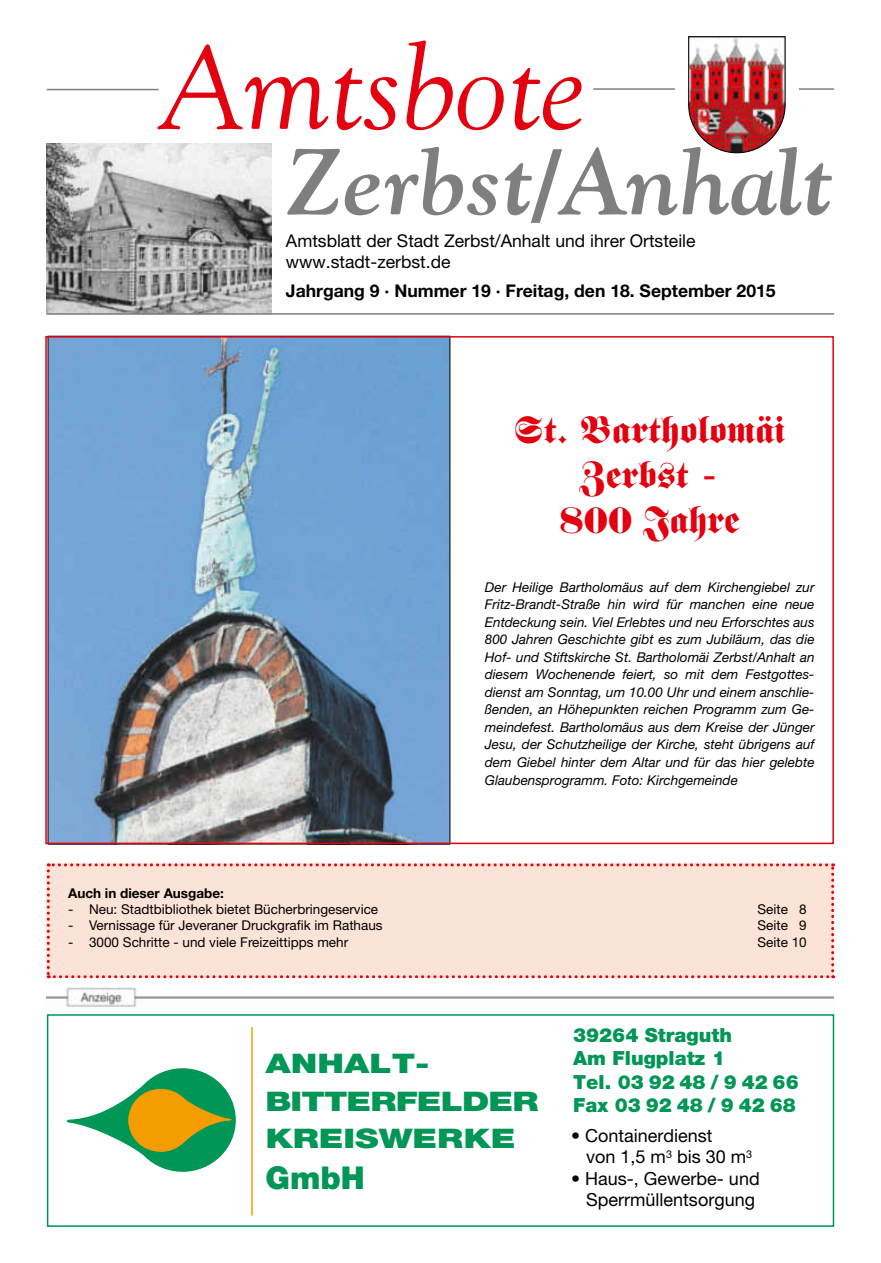
<style>
.page{position:relative;width:881px;height:1263px;background:#fff}
.page>*{position:absolute;margin:0;border:0;box-sizing:border-box;transform-origin:0 0}
.t1{font:italic 118.5px "Goudy";color:#e3000f}
.t2{font:italic 700 93px "Goudy";color:#7f7f7f}
.t3{font:37.5px/45px "Fette Fraktur";color:#e3000f;text-align:center}
.t4{font:900 31.5px "Helvetica Neue LT";color:#009656}
.t5{font:900 27px/37.5px "Helvetica Neue LT";color:#009656;scale:1.3 1}
.t6{font:900 19.5px/23.4px "Helvetica Neue LT";color:#009656}
.t7{font:18px/21.6px "Helvetica Neue LT";color:#000}
.t8{font:17.55px/21px "Helvetica Neue LT";color:#000}
.t9{font:700 17.55px "Helvetica Neue LT";color:#000}
.t10{font:italic 13.5px/17.5px "Helvetica Neue LT";color:#000;text-align:justify}
.t11{font:13.5px "Helvetica Neue LT";color:#000}
.t12{font:700 13.5px "Helvetica Neue LT";color:#000}
</style>
<div class="page">
<img style="left:47px;top:144px;width:224px;height:169px">
<hr style="left:47px;top:89px;width:111px;height:1px;background:#7f7f7f">
<hr style="left:47px;top:313px;width:786px;height:2px;background:#7f7f7f">
<hr style="left:593px;top:88px;width:81px;height:2px;background:#7f7f7f">
<hr style="left:798px;top:88px;width:35px;height:2px;background:#7f7f7f">
<img style="left:688px;top:36px;width:97px;height:118px">
<div style="left:47px;top:863px;width:786px;height:115px;background:#fce3d7"></div>
<img style="left:50px;top:339px;width:398px;height:502px">
<img style="left:47px;top:987px;width:786px;height:20px">
<div style="left:47px;top:1014px;width:786px;height:213px;border:2px solid #009656"></div>
<svg style="left:66px;top:1068px;width:170px;height:104px"></svg>
<hr style="left:251px;top:1027px;width:2px;height:188px;background:#f59c00">
<h1 class="t1" style="left:158px;top:16px;width:429px">Amtsbote</h1>
<h2 class="t2" style="left:286px;top:124px;width:549px">Zerbst/Anhalt</h2>
<p class="t8" style="left:286px;top:230px;width:411px">Amtsblatt der Stadt Zerbst/Anhalt und ihrer Ortsteile www.stadt-zerbst.de</p>
<p class="t9" style="left:286px;top:279px;width:491px">Jahrgang 9 · Nummer 19 · Freitag, den 18. September 2015</p>
<h3 class="t3" style="left:514px;top:408px;width:272px">St. Bartholomäi<br>Zerbst -<br>800 Jahre</h3>
<p class="t10" style="left:484px;top:578px;width:331px">Der Heilige Bartholomäus auf dem Kirchengiebel zur Fritz-Brandt-Straße hin wird für manchen eine neue Entdeckung sein. Viel Erlebtes und neu Erforschtes aus 800 Jahren Geschichte gibt es zum Jubiläum, das die Hof- und Stiftskirche St. Bartholomäi Zerbst/Anhalt an diesem Wochenende feiert, so mit dem Festgottes&shy;dienst am Sonntag, um 10.00 Uhr und einem anschlie&shy;ßenden, an Höhepunkten reichen Programm zum Ge&shy;meindefest. Bartholomäus aus dem Kreise der Jünger Jesu, der Schutzheilige der Kirche, steht übrigens auf dem Giebel hinter dem Altar und für das hier gelebte Glaubensprogramm. Foto: Kirchgemeinde</p>
<p class="t12" style="left:68px;top:885px;width:157px">Auch in dieser Ausgabe:</p>
<p class="t11" style="left:68px;top:901px;width:311px">- Neu: Stadtbibliothek bietet Bücherbringeservice</p>
<p class="t11" style="left:757px;top:901px;width:51px">Seite 8</p>
<p class="t11" style="left:68px;top:917px;width:316px">- Vernissage für Jeveraner Druckgrafik im Rathaus</p>
<p class="t11" style="left:757px;top:917px;width:51px">Seite 9</p>
<p class="t11" style="left:68px;top:934px;width:281px">- 3000 Schritte - und viele Freizeittipps mehr</p>
<p class="t11" style="left:757px;top:934px;width:51px">Seite 10</p>
<h3 class="t5" style="left:265px;top:1044px;width:211px">ANHALT-<br>BITTERFELDER<br>KREISWERKE</h3>
<h3 class="t4" style="left:265px;top:1159px;width:101px">GMBH</h3>
<h3 class="t6" style="left:573px;top:1023px;width:227px">39264 STRAGUTH<br>AM FLUGPLATZ 1<br>TEL. 03 92 48 / 9 42 66<br>FAX 03 92 48 / 9 42 68</h3>
<h3 class="t7" style="left:586px;top:1124px;width:167px;text-indent:-15px">• Containerdienst<br>von 1,5 m<sup>3</sup> bis 30 m<sup>3</sup></h3>
<h3 class="t7" style="left:571px;top:1167px;width:190px;text-align:center">• Haus-, Gewerbe- und<br>Sperrmüllentsorgung</h3>
</div>
